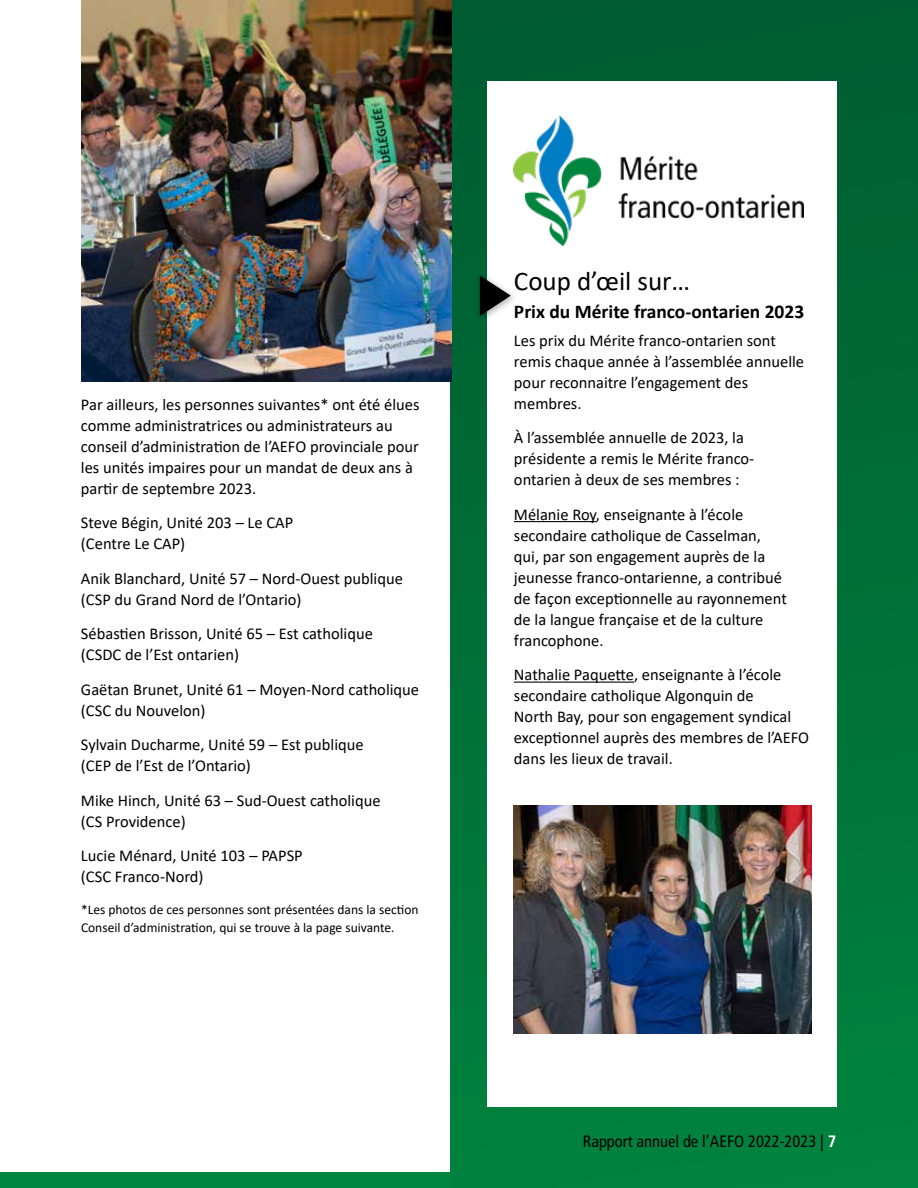
<style>
.page{position:relative;width:918px;height:1188px;background:#fff}
.page>*{position:absolute;margin:0;border:0;box-sizing:border-box;transform-origin:0 0}
.t1{font:27px "Calibri";color:#000}
.t2{font:700 19.5px "Calibri";color:#000}
.t3{font:16.5px/21px "Calibri";color:#000}
.t4{font:condensed 16.5px "Frutiger LT Std";color:#000}
.t5{font:13.5px/18px "Calibri";color:#000}
.s1{font-weight:700;color:#fff}
</style>
<div class="page">
<div style="left:0;top:1173px;width:918px;height:15px;background:#00853f"></div>
<div style="left:450px;top:0;width:468px;height:1188px;background:linear-gradient(to bottom,#005c30,#00833e)"></div>
<div style="left:487px;top:81px;width:350px;height:1026px;background:#fff"></div>
<hr style="left:514px;top:521px;width:82px;height:1px;background:#000">
<hr style="left:514px;top:682px;width:120px;height:1px;background:#000">
<img style="left:514px;top:805px;width:297px;height:228px">
<img style="left:514px;top:116px;width:289px;height:130px">
<img style="left:81px;top:1px;width:370px;height:380px">
<div style="left:475px;top:272px;width:43px;height:52px;background:#000;opacity:.3"></div>
<svg style="left:480px;top:276px;width:31px;height:40px"></svg>
<p class="t3" style="left:81px;top:393px;width:340px">Par ailleurs, les personnes suivantes* ont été élues comme administratrices ou administrateurs au conseil d’administration de l’AEFO provinciale pour les unités impaires pour un mandat de deux ans à partir de septembre 2023.</p>
<p class="t3" style="left:81px;top:512px;width:214px">Steve Bégin, Unité 203 – Le CAP (Centre Le CAP)</p>
<p class="t3" style="left:81px;top:568px;width:323px">Anik Blanchard, Unité 57 – Nord-Ouest publique (CSP du Grand Nord de l’Ontario)</p>
<p class="t3" style="left:81px;top:623px;width:293px">Sébastien Brisson, Unité 65 – Est catholique (CSDC de l’Est ontarien)</p>
<p class="t3" style="left:81px;top:679px;width:340px">Gaëtan Brunet, Unité 61 – Moyen-Nord catholique (CSC du Nouvelon)</p>
<p class="t3" style="left:81px;top:734px;width:284px">Sylvain Ducharme, Unité 59 – Est publique (CEP de l’Est de l’Ontario)</p>
<p class="t3" style="left:81px;top:790px;width:301px">Mike Hinch, Unité 63 – Sud-Ouest catholique (CS Providence)</p>
<p class="t3" style="left:81px;top:845px;width:223px">Lucie Ménard, Unité 103 – PAPSP (CSC Franco-Nord)</p>
<p class="t5" style="left:81px;top:900px;width:339px">*Les photos de ces personnes sont présentées dans la section<br>Conseil d’administration, qui se trouve à la page suivante.</p>
<h1 class="t1" style="left:514px;top:263px;width:178px">Coup d’œil sur…</h1>
<p class="t2" style="left:514px;top:298px;width:292px">Prix du Mérite franco-ontarien 2023</p>
<p class="t3" style="left:514px;top:329px;width:292px">Les prix du Mérite franco-ontarien sont remis chaque année à l’assemblée annuelle pour reconnaitre l’engagement des membres.</p>
<p class="t3" style="left:514px;top:427px;width:242px">À l’assemblée annuelle de 2023, la présidente a remis le Mérite franco&shy;ontarien à deux de ses membres :</p>
<p class="t3" style="left:514px;top:503px;width:274px">Mélanie Roy, enseignante à l’école secondaire catholique de Casselman, qui, par son engagement auprès de la jeunesse franco-ontarienne, a contribué de façon exceptionnelle au rayonnement de la langue française et de la culture francophone.</p>
<p class="t3" style="left:514px;top:664px;width:297px">Nathalie Paquette, enseignante à l’école secondaire catholique Algonquin de<br>North Bay, pour son engagement syndical exceptionnel auprès des membres de l’AEFO dans les lieux de travail.</p>
<p class="t4" style="left:583px;top:1132px;width:255px">Rapport annuel de l’AEFO 2022-2023 | <span class="s1">7</span></p>
</div>
